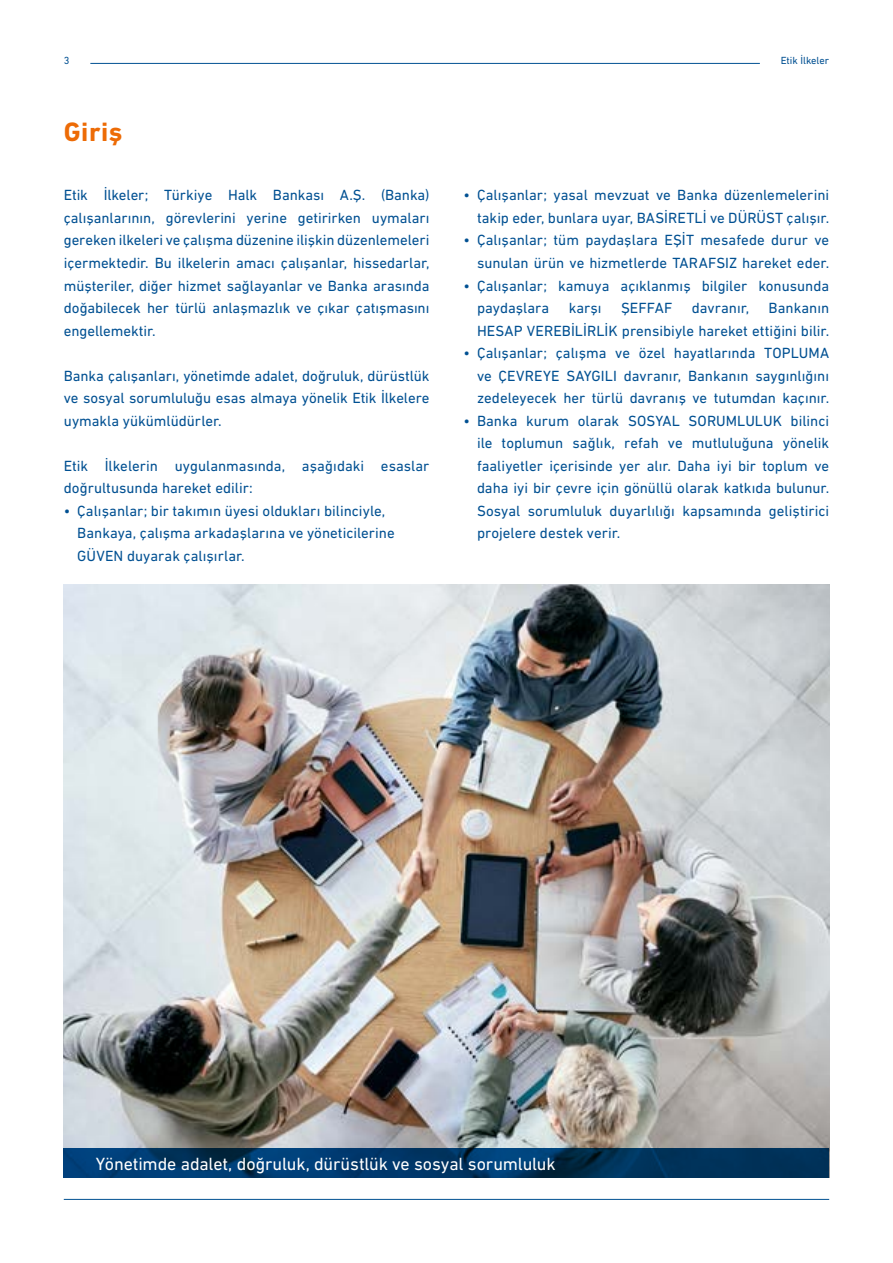
<style>
.page{position:relative;width:893px;height:1263px;background:#fff}
.page>*{position:absolute;margin:0;border:0;box-sizing:border-box;transform-origin:0 0}
.t1{font:700 27px "DIN Next LT Pro";letter-spacing:.02em;color:#ed6b06}
.t2{font:18px "DIN Next LT Pro";letter-spacing:-.01em;color:#fff}
.t3{font:15px/22.5px "DIN Next LT Pro";color:#005092;text-align:justify}
.t4{font:10.5px "DIN Next LT Pro";color:#005092}
</style>
<div class="page">
<hr style="left:64px;top:1199px;width:765px;height:1px;background:#005092">
<hr style="left:90px;top:63px;width:670px;height:1px;background:#005092">
<img style="left:64px;top:585px;width:765px;height:563px">
<svg style="left:64px;top:1148px;width:765px;height:30px;background:#003664"></svg>
<p class="t4" style="left:64px;top:54px;width:7px">3</p>
<p class="t4" style="left:781px;top:54px;width:50px">Etik İlkeler</p>
<h1 class="t1" style="left:64px;top:116px;width:60px">Giriş</h1>
<p class="t3" style="left:64px;top:184px;width:367px">Etik İlkeler; Türkiye Halk Bankası A.Ş. (Banka) çalışanlarının, görevlerini yerine getirirken uymaları gereken ilkeleri ve çalışma düzenine ilişkin düzenlemeleri içermektedir. Bu ilkelerin amacı çalışanlar, hissedarlar, müşteriler, diğer hizmet sağlayanlar ve Banka arasında doğabilecek her türlü anlaşmazlık ve çıkar çatışmasını engellemektir.</p>
<p class="t3" style="left:64px;top:364px;width:367px">Banka çalışanları, yönetimde adalet, doğruluk, dürüstlük ve sosyal sorumluluğu esas almaya yönelik Etik İlkelere uymakla yükümlüdürler.</p>
<p class="t3" style="left:64px;top:454px;width:367px">Etik İlkelerin uygulanmasında, aşağıdaki esaslar doğrultusunda hareket edilir:</p>
<p class="t3" style="left:77px;top:499px;width:319px;text-align:left;text-indent:-14px">• Çalışanlar; bir takımın üyesi oldukları bilinciyle,<br>Bankaya, çalışma arkadaşlarına ve yöneticilerine<br>GÜVEN duyarak çalışırlar.</p>
<p class="t3" style="left:463px;top:184px;width:367px;text-align:right">• Çalışanlar; yasal mevzuat ve Banka düzenlemelerini takip eder, bunlara uyar, BASİRETLİ ve DÜRÜST çalışır.</p>
<p class="t3" style="left:463px;top:229px;width:367px;text-align:right">• Çalışanlar; tüm paydaşlara EŞİT mesafede durur ve sunulan ürün ve hizmetlerde TARAFSIZ hareket eder.</p>
<p class="t3" style="left:477px;top:274px;width:354px;text-indent:-14px">• Çalışanlar; kamuya açıklanmış bilgiler konusunda paydaşlara</p>
<p class="t3" style="left:569px;top:296px;width:34px">karşı</p>
<p class="t3" style="left:621px;top:296px;width:53px">ŞEFFAF</p>
<p class="t3" style="left:692px;top:296px;width:59px">davranır,</p>
<p class="t3" style="left:477px;top:296px;width:354px;text-align:right">Bankanın<br>HESAP VEREBİLİRLİK prensibiyle hareket ettiğini bilir.</p>
<p class="t3" style="left:477px;top:341px;width:354px;text-indent:-14px">• Çalışanlar; çalışma ve özel hayatlarında TOPLUMA ve ÇEVREYE SAYGILI davranır, Bankanın saygınlığını zedeleyecek her türlü davranış ve tutumdan kaçınır.</p>
<p class="t3" style="left:477px;top:409px;width:354px;text-indent:-14px">• Banka kurum olarak SOSYAL SORUMLULUK bilinci ile toplumun sağlık, refah ve mutluluğuna yönelik faaliyetler içerisinde yer alır. Daha iyi bir toplum ve daha iyi bir çevre için gönüllü olarak katkıda bulunur.<br>Sosyal sorumluluk duyarlılığı kapsamında geliştirici projelere destek verir.</p>
<p class="t2" style="left:96px;top:1154px;width:461px">Yönetimde adalet, doğruluk, dürüstlük ve sosyal sorumluluk</p>
</div>
